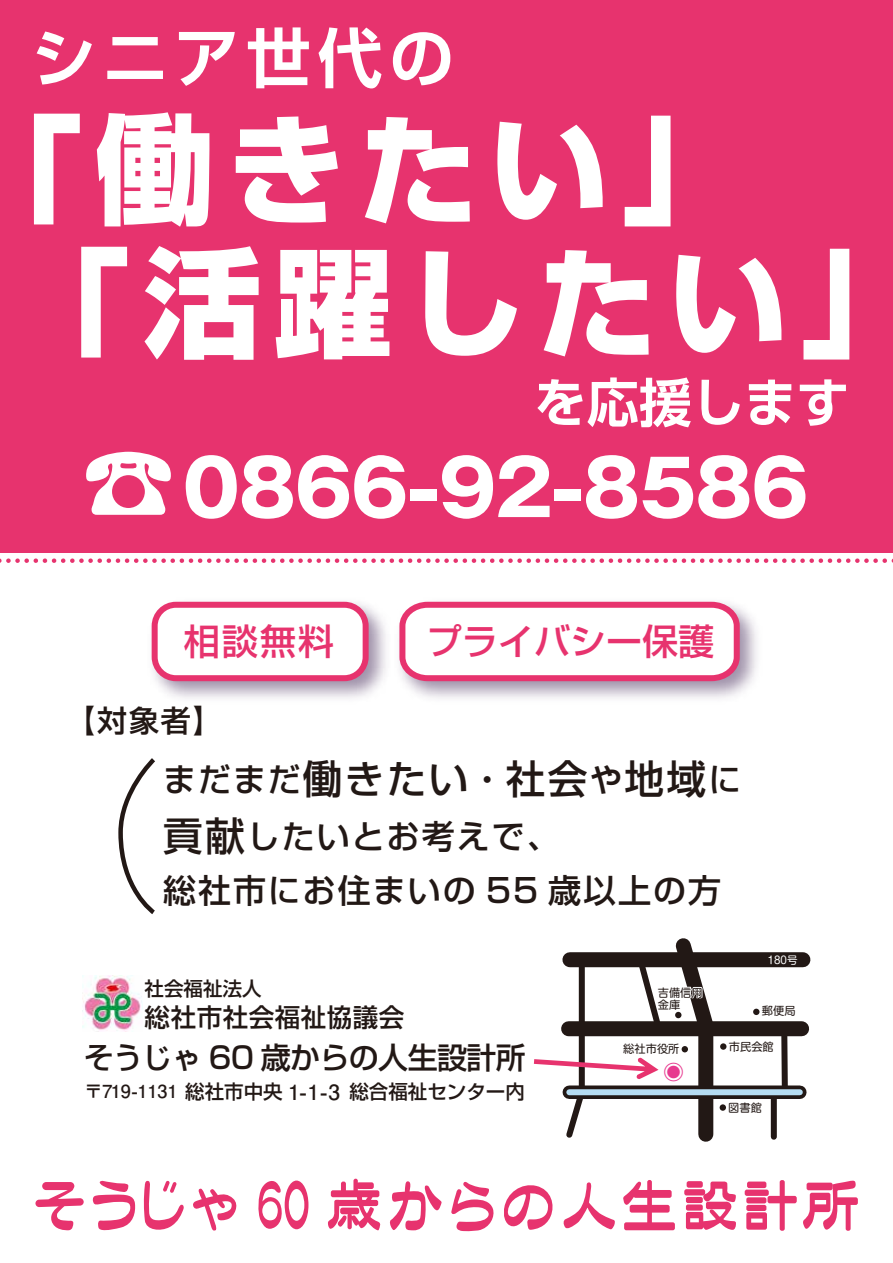
<style>
.page{position:relative;width:893px;height:1263px;background:#fff}
.page>*{position:absolute;margin:0;border:0;box-sizing:border-box;transform-origin:0 0}
.t1{font:800 118.5px/133.1px "Shin Go Pr 6";letter-spacing:.11em;color:#fff}
.t2{font:700 76.5px "Gothic MB101 Pr 6";letter-spacing:-.025em;color:#fff}
.t3{font:700 64.5px "Shin Go Pr 6 De";letter-spacing:.11em;color:#fff}
.t4{font:700 52.5px "Shin Go Pr 6 De";color:#fff}
.t5{font:500 39.6px "Shin Go Pr 6";letter-spacing:.06em;color:#221815}
.t6{font:500 36px "Shin Go Pr 6";color:#e7336e}
.t7{font:500 33px/53.7px "Shin Go Pr 6";letter-spacing:.06em;color:#221815}
.t8{font:500 30px "Shin Go Pr 6";letter-spacing:-.02em;color:#221815}
.t9{font:500 25.5px "Shin Go Pr 6";letter-spacing:.02em;color:#221815}
.t10{font:21px "Shin M Go Pr 6 N";color:#e73a8f}
.t11{font:500 19.5px "Shin Go Pr 6";color:#221815}
.t12{font:11.25px/12px "Shin M Go Pr 6 N";color:#221815}
.t13{font:10.5px "Shin M Go Pr 6 N";color:#fff}
.s1{font-size:96px}
.s2{font-size:33px}
.s3{font-size:39.6px}
.s4{font-family:"Futo Go B101 Pro";font-weight:700;font-size:18px}
.s5{font-family:"Futo Go B101 Pro";font-weight:700;font-size:21px}
</style>
<div class="page">
<div style="left:0;top:0;width:893px;height:552px;background:#e7336e"></div>
<div style="left:771px;top:1095px;width:6px;height:42px;background:#221815"></div>
<img style="left:82px;top:975px;width:61px;height:56px">
<svg style="left:753px;top:1009px;width:6px;height:6px"></svg>
<div style="left:720px;top:1043px;width:6px;height:7px;background:#221815;border-radius:50%"></div>
<div style="left:720px;top:1104px;width:6px;height:7px;background:#221815;border-radius:50%"></div>
<div style="left:570px;top:952px;width:233px;height:15px;background:#221815"></div>
<div style="left:569px;top:1021px;width:233px;height:15px;background:#221815"></div>
<svg style="left:778px;top:1036px;width:13px;height:49px"></svg>
<svg style="left:721px;top:1085px;width:79px;height:14px"></svg>
<div style="left:569px;top:1089px;width:231px;height:6px;background:#b5dcf2"></div>
<svg style="left:0;top:558px;width:893px;height:5px"></svg>
<svg style="left:35px;top:1182px;width:49px;height:48px"></svg>
<svg style="left:92px;top:1180px;width:44px;height:51px"></svg>
<svg style="left:143px;top:1180px;width:41px;height:50px"></svg>
<svg style="left:193px;top:1188px;width:44px;height:43px"></svg>
<svg style="left:258px;top:1180px;width:50px;height:49px"></svg>
<svg style="left:328px;top:1179px;width:53px;height:52px"></svg>
<svg style="left:389px;top:1181px;width:53px;height:49px"></svg>
<svg style="left:451px;top:1181px;width:43px;height:50px"></svg>
<svg style="left:504px;top:1185px;width:49px;height:45px"></svg>
<svg style="left:563px;top:1182px;width:52px;height:48px"></svg>
<svg style="left:623px;top:1180px;width:52px;height:50px"></svg>
<div style="left:684px;top:1189px;width:21px;height:6px;background:#e7336e;border-radius:2px"></div>
<svg style="left:686px;top:1181px;width:50px;height:49px"></svg>
<svg style="left:746px;top:1180px;width:112px;height:51px"></svg>
<svg style="left:118px;top:758px;width:37px;height:156px"></svg>
<svg style="left:534px;top:938px;width:187px;height:204px"></svg>
<img style="left:151px;top:601px;width:235px;height:98px">
<div style="left:155px;top:605px;width:211px;height:73px;background:#fff;border-radius:21px"></div>
<div style="left:152px;top:602px;width:217px;height:79px;border:6px solid #e7336e;border-radius:21px"></div>
<svg style="left:396px;top:599px;width:347px;height:85px"></svg>
<h3 class="t3" style="left:31px;top:5px;width:424px">シニア世代の</h3>
<h1 class="t1" style="left:11px;top:102px;width:909px;text-indent:-47px">「働きたい」<br>「活躍したい」</h1>
<h3 class="t4" style="left:534px;top:359px;width:317px">を応援します</h3>
<h2 class="t2" style="left:80px;top:424px;width:730px"><span class="s1">☎</span>0866-92-8586</h2>
<h3 class="t6" style="left:184px;top:612px;width:152px">相談無料</h3>
<h3 class="t6" style="left:426px;top:612px;width:289px">プライバシー保護</h3>
<h3 class="t8" style="left:65px;top:695px;width:159px">【対象者】</h3>
<h3 class="t5" style="left:163px;top:747px;width:580px"><span class="s2">まだまだ</span>働きたい<span class="s2">・</span>社会<span class="s2">や</span>地域<span class="s2">に</span></h3>
<h3 class="t7" style="left:163px;top:807px;width:560px"><span class="s3">貢献</span>したいとお考えで、<br>総社市にお住まいの 55 歳以上の方</h3>
<p class="t13" style="left:768px;top:951px;width:31px">180号</p>
<p class="t11" style="left:145px;top:972px;width:118px">社会福祉法人</p>
<h3 class="t9" style="left:145px;top:996px;width:261px">総社市社会福祉協議会</h3>
<h3 class="t8" style="left:84px;top:1032px;width:444px">そうじゃ 60 歳からの人生設計所</h3>
<p class="t11" style="left:85px;top:1075px;width:442px"><span class="s4">〒719-1131</span> 総社市中央 <span class="s5">1-1-3</span> 総合福祉センター内</p>
<p class="t12" style="left:658px;top:986px;width:46px">吉備信用金庫</p>
<p class="t12" style="left:762px;top:1004px;width:35px">郵便局</p>
<p class="t12" style="left:623px;top:1042px;width:58px">総社市役所</p>
<p class="t12" style="left:729px;top:1040px;width:46px">市民会館</p>
<p class="t10" style="left:663px;top:1055px;width:22px">◉</p>
<p class="t12" style="left:728px;top:1101px;width:35px">図書館</p>
</div>
